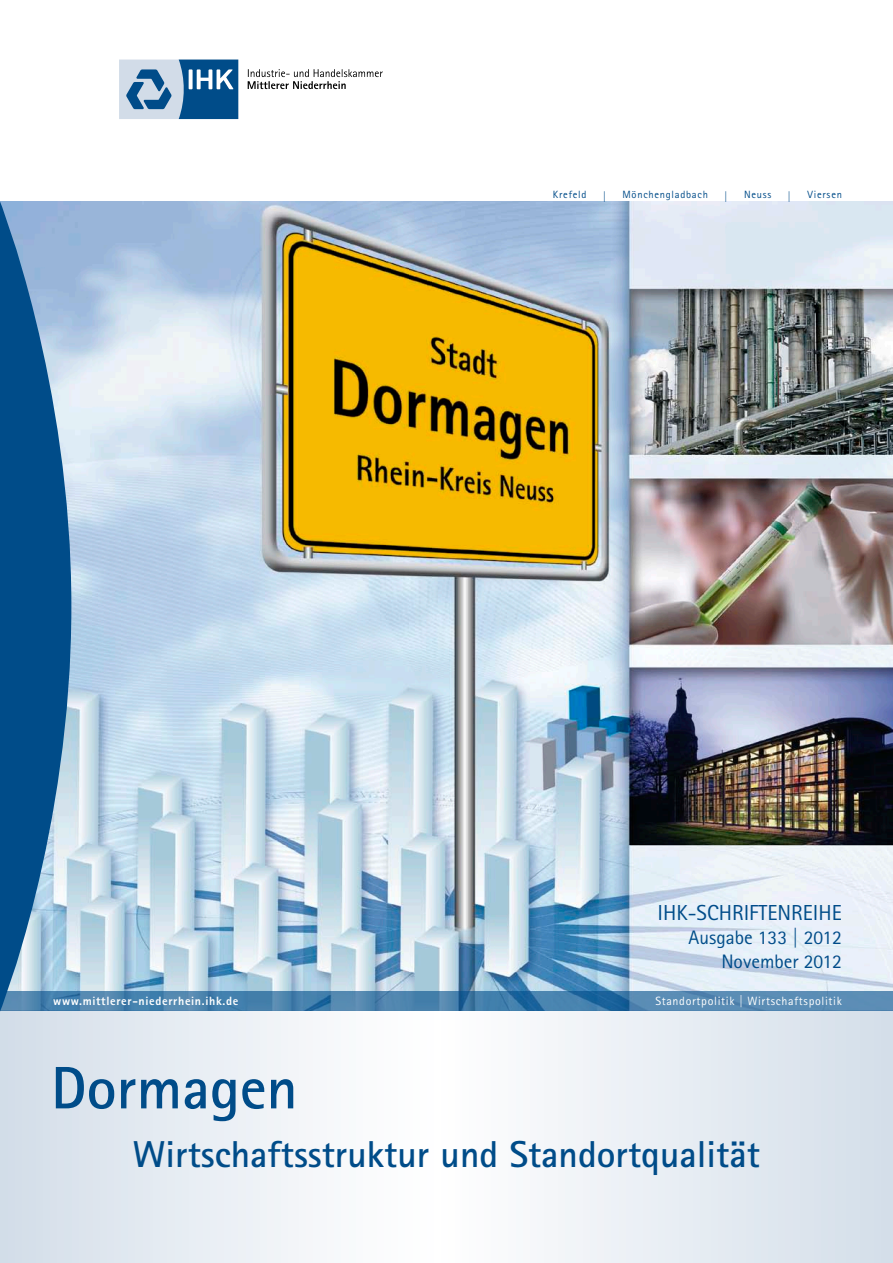
<style>
.page{position:relative;width:893px;height:1263px;background:#fff}
.page>*{position:absolute;margin:0;border:0;box-sizing:border-box;transform-origin:0 0}
.t1{font:700 60px "Rotis Sans Serif Pro";color:#004c89}
.t2{font:700 37.5px "Rotis Sans Serif Pro";color:#004c89}
.t3{font:21.75px "Rotis Sans Serif Pro";color:#004c89}
.t4{font:19.5px/24px "Rotis Sans Serif Pro";color:#004c89;text-align:right}
.t5{font:12px "Rotis Sans Serif Pro";letter-spacing:.055em;color:#fff}
.t6{font:800 12px "Rotis Sans Serif Pro";letter-spacing:.055em;color:#fff}
.t7{font:10.5px "Rotis Sans Serif Pro";letter-spacing:.07em;color:#004c89}
</style>
<div class="page">
<img style="left:71px;top:201px;width:822px;height:790px">
<svg style="left:0;top:1011px;width:893px;height:252px"></svg>
<svg style="left:71px;top:991px;width:822px;height:20px;background:#4a82ad"></svg>
<svg style="left:0;top:201px;width:71px;height:810px;background:#3975a5"></svg>
<svg style="left:119px;top:60px;width:119px;height:59px;background:#6491b6"></svg>
<svg style="left:248px;top:69px;width:135px;height:20px"></svg>
<p class="t7" style="left:553px;top:188px;width:35px">Krefeld</p>
<p class="t7" style="left:603px;top:190px;width:5px">|</p>
<p class="t7" style="left:622px;top:188px;width:87px">Mönchengladbach</p>
<p class="t7" style="left:724px;top:190px;width:5px">|</p>
<p class="t7" style="left:744px;top:188px;width:29px">Neuss</p>
<p class="t7" style="left:788px;top:190px;width:5px">|</p>
<p class="t7" style="left:807px;top:188px;width:36px">Viersen</p>
<p class="t3" style="left:657px;top:899px;width:186px">IHK-Sch ri ften reih e</p>
<p class="t4" style="left:688px;top:925px;width:155px">Ausgabe 133 | 2012<br>November 2012</p>
<p class="t6" style="left:53px;top:993px;width:187px">www.mittlerer-niederrhein.ihk.de</p>
<p class="t5" style="left:655px;top:994px;width:188px">Standortpolitik | Wirtschaftspolitik</p>
<h1 class="t1" style="left:51px;top:1050px;width:248px">Dormagen</h1>
<p class="t2" style="left:133px;top:1130px;width:629px">Wirtschaftsstruktur und Standortqualität</p>
</div>
